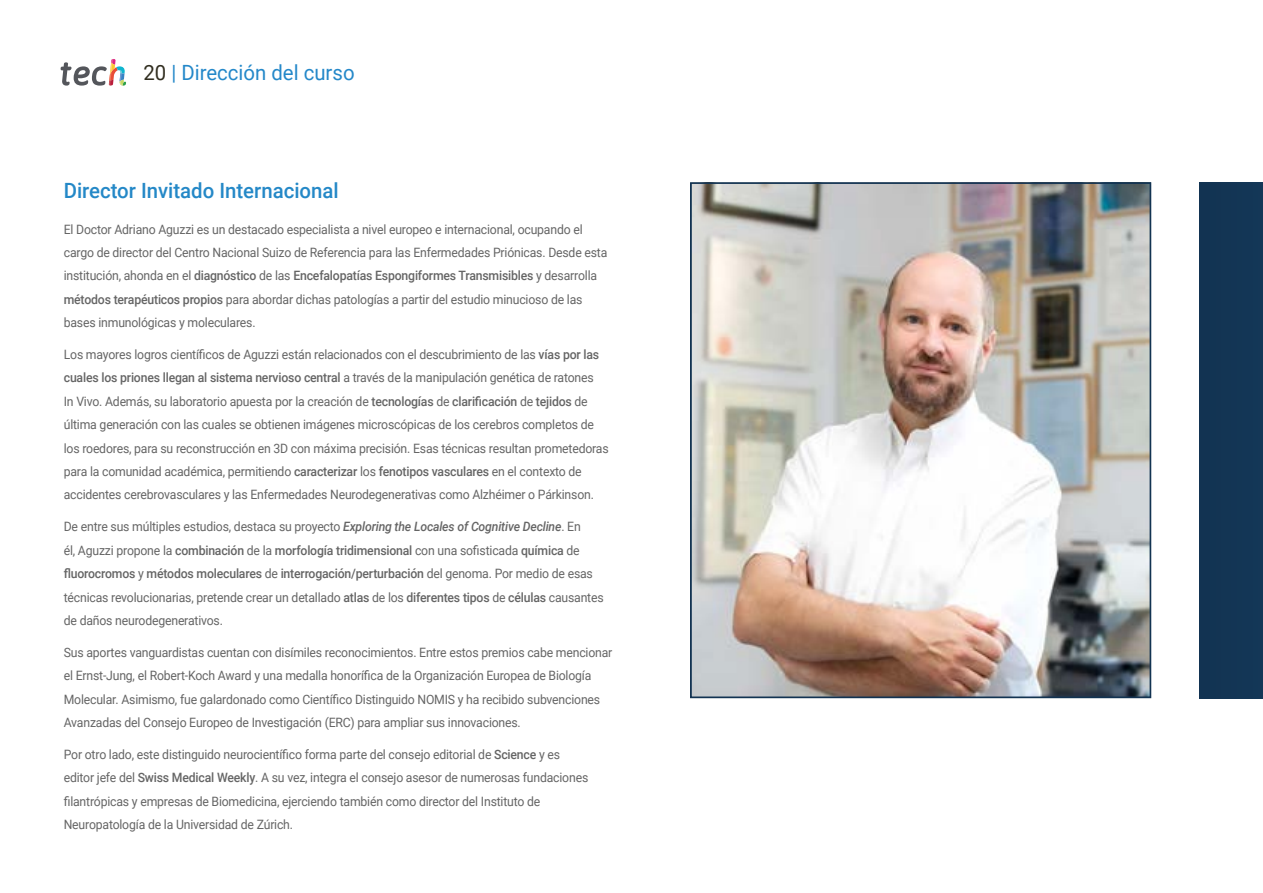
<style>
.page{position:relative;width:1263px;height:893px;background:#fff}
.page>*{position:absolute;margin:0;border:0;box-sizing:border-box;transform-origin:0 0}
.t1{font:500 21px "Roboto";color:#2488c7}
.t2{font:21px "Roboto";color:#2488c9}
.t3{font:12.9px/23.4px "Roboto";letter-spacing:-.015em;color:#656565;scale:.95 1}
.s1{color:#312e20}
.s2{font-weight:500}
.s3{font-weight:500;font-style:italic}
</style>
<div class="page">
<div style="left:1199px;top:182px;width:64px;height:516px;background:#133554"></div>
<img style="left:694px;top:186px;width:453px;height:508px">
<div style="left:690px;top:182px;width:461px;height:516px;border:2px solid #123352"></div>
<svg style="left:61px;top:59px;width:65px;height:27px"></svg>
<h1 class="t2" style="left:144px;top:57px;width:213px"><span class="s1">20</span> | Dirección del curso</h1>
<h1 class="t1" style="left:64px;top:176px;width:276px">Director Invitado Internacional</h1>
<p class="t3" style="left:64px;top:217px;width:574px">El Doctor Adriano Aguzzi es un destacado especialista a nivel europeo e internacional, ocupando el cargo de director del Centro Nacional Suizo de Referencia para las Enfermedades Priónicas. Desde esta institución, ahonda en el <span class="s2">diagnóstico</span> de las <span class="s2">Encefalopatías Espongiformes Transmisibles</span> y desarrolla <span class="s2">métodos terapéuticos propios</span> para abordar dichas patologías a partir del estudio minucioso de las bases inmunológicas y moleculares.</p>
<p class="t3" style="left:64px;top:342px;width:575px">Los mayores logros científicos de Aguzzi están relacionados con el descubrimiento de las <span class="s2">vías por las cuales los priones llegan al sistema nervioso central</span> a través de la manipulación genética de ratones<br>In Vivo. Además, su laboratorio apuesta por la creación de <span class="s2">tecnologías</span> de <span class="s2">clarificación</span> de <span class="s2">tejidos</span> de última generación con las cuales se obtienen imágenes microscópicas de los cerebros completos de los roedores, para su reconstrucción en 3D con máxima precisión. Esas técnicas resultan prometedoras para la comunidad académica, permitiendo <span class="s2">caracterizar</span> los <span class="s2">fenotipos vasculares</span> en el contexto de accidentes cerebrovasculares y las Enfermedades Neurodegenerativas como Alzhéimer o Párkinson.</p>
<p class="t3" style="left:64px;top:515px;width:570px">De entre sus múltiples estudios, destaca su proyecto <span class="s3">Exploring the Locales of Cognitive Decline</span>. En<br>él, Aguzzi propone la <span class="s2">combinación</span> de la <span class="s2">morfología tridimensional</span> con una sofisticada <span class="s2">química</span> de <span class="s2">fluorocromos</span> y <span class="s2">métodos moleculares</span> de <span class="s2">interrogación/perturbación</span> del genoma. Por medio de esas técnicas revolucionarias, pretende crear un detallado <span class="s2">atlas</span> de los <span class="s2">diferentes tipos</span> de <span class="s2">células</span> causantes de daños neurodegenerativos.</p>
<p class="t3" style="left:64px;top:640px;width:579px">Sus aportes vanguardistas cuentan con disímiles reconocimientos. Entre estos premios cabe mencionar el Ernst-Jung, el Robert-Koch Award y una medalla honorífica de la Organización Europea de Biología Molecular. Asimismo, fue galardonado como Científico Distinguido NOMIS y ha recibido subvenciones Avanzadas del Consejo Europeo de Investigación (ERC) para ampliar sus innovaciones.</p>
<p class="t3" style="left:64px;top:742px;width:554px">Por otro lado, este distinguido neurocientífico forma parte del consejo editorial de <span class="s2">Science</span> y es editor jefe del <span class="s2">Swiss Medical Weekly</span>. A su vez, integra el consejo asesor de numerosas fundaciones filantrópicas y empresas de Biomedicina, ejerciendo también como director del Instituto de Neuropatología de la Universidad de Zúrich.</p>
</div>
